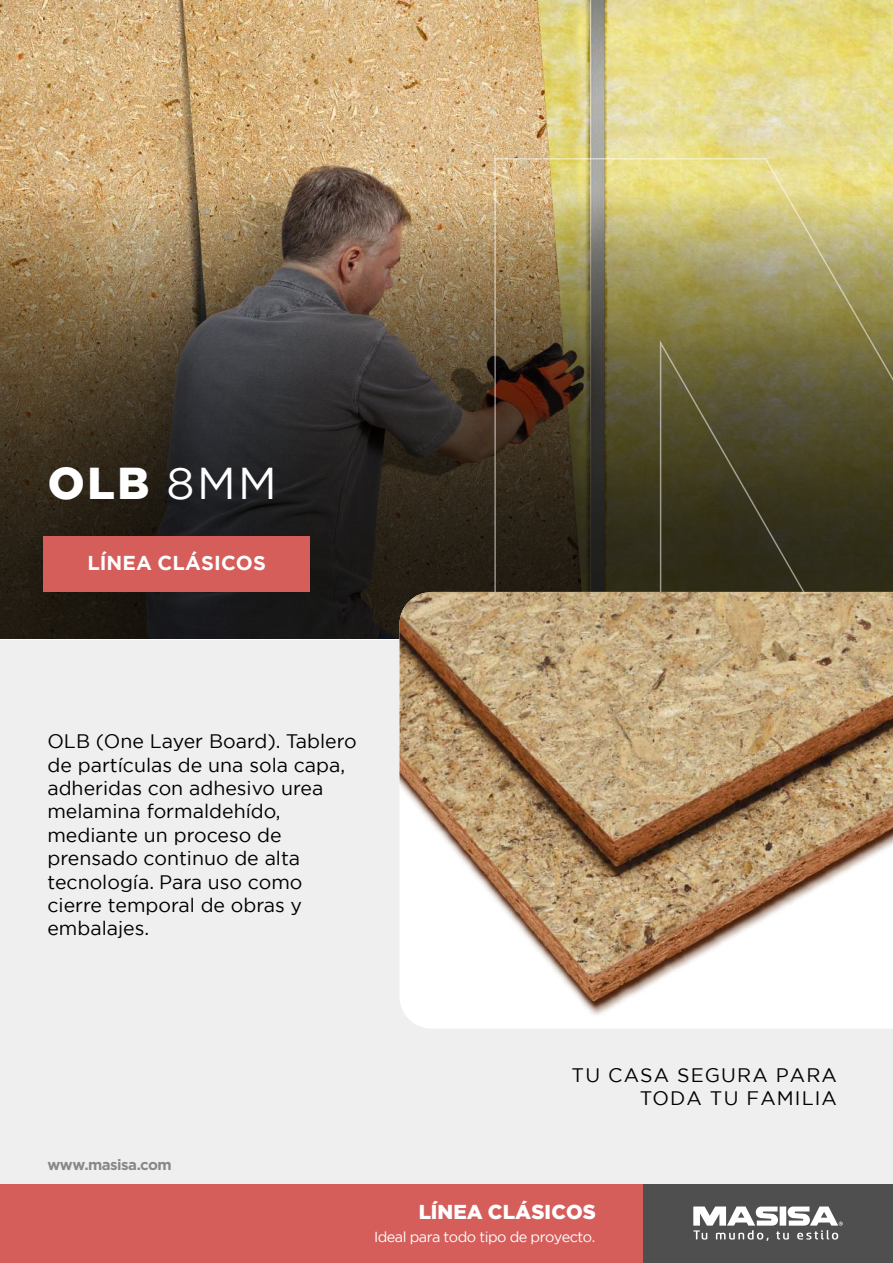
<style>
.page{position:relative;width:893px;height:1263px;background:#fff}
.page>*{position:absolute;margin:0;border:0;box-sizing:border-box;transform-origin:0 0}
.t1{font:900 44.55px "Gotham";color:#fff}
.t2{font:900 20.1px "Gotham";letter-spacing:.005em;color:#fff}
.t3{font:700 20.1px "Gotham";letter-spacing:.005em;color:#fff}
.t4{font:19.5px/23.4px "Gotham";color:#000}
.t5{font:19.5px/23.4px "Gotham";letter-spacing:.055em;color:#000;text-align:right}
.t6{font:700 15px "Gotham";letter-spacing:-.035em;color:#898789}
.t7{font:14.55px "Gotham";letter-spacing:-.04em;color:#fff}
.s1{font-weight:400}
</style>
<div class="page">
<div style="left:0;top:640px;width:893px;height:544px;background:#efefef"></div>
<img style="left:0;top:1px;width:893px;height:125px">
<img style="left:0;top:126px;width:893px;height:513px">
<img style="left:494px;top:158px;width:399px;height:434px">
<img style="left:399px;top:592px;width:494px;height:436px">
<div style="left:0;top:1184px;width:643px;height:79px;background:#d55e5b"></div>
<div style="left:643px;top:1184px;width:250px;height:79px;background:#4f4f4f"></div>
<svg style="left:693px;top:1206px;width:150px;height:35px"></svg>
<div style="left:44px;top:536px;width:266px;height:56px;background:#d55e5b"></div>
<h1 class="t1" style="left:48px;top:453px;width:230px">OLB <span class="s1">8MM</span></h1>
<p class="t3" style="left:88px;top:551px;width:180px">LÍNEA CLÁSICOS</p>
<p class="t4" style="left:47px;top:729px;width:311px">OLB (One Layer Board). Tablero de partículas de una sola capa, adheridas con adhesivo urea melamina formaldehído, mediante un proceso de prensado continuo de alta tecnología. Para uso como cierre temporal de obras y embalajes.</p>
<p class="t6" style="left:47px;top:1154px;width:126px">www.masisa.com</p>
<p class="t5" style="left:572px;top:1062px;width:267px">TU CASA SEGURA PARA<br>TODA TU FAMILIA</p>
<p class="t2" style="left:419px;top:1198px;width:179px">LÍNEA CLÁSICOS</p>
<p class="t7" style="left:374px;top:1227px;width:223px">Ideal para todo tipo de proyecto.</p>
</div>
